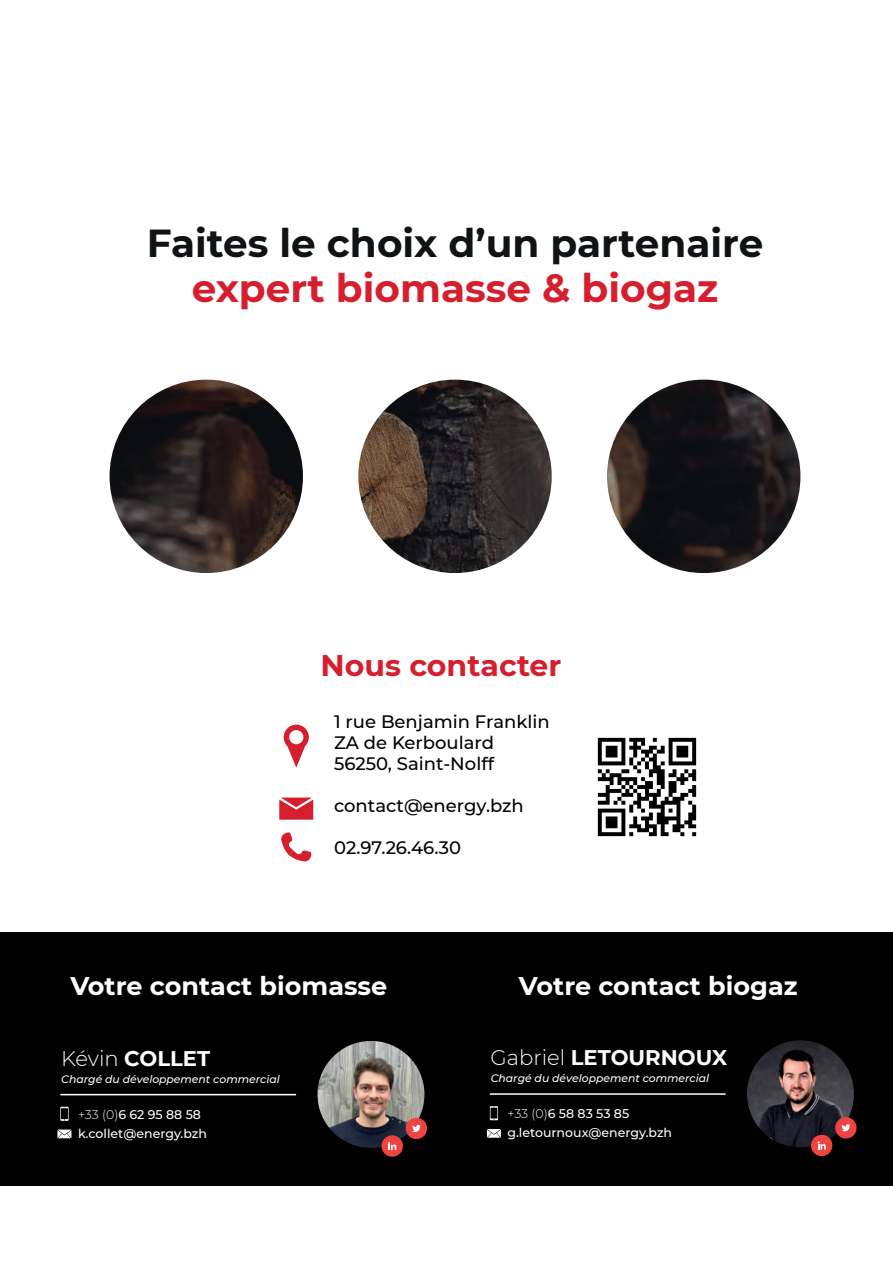
<style>
.page{position:relative;width:893px;height:1263px;background:#fff}
.page>*{position:absolute;margin:0;border:0;box-sizing:border-box;transform-origin:0 0}
.t1{font:700 39px "Montserrat";color:#101315}
.t2{font:700 39px "Montserrat";color:#d51f2e}
.t3{font:700 30px "Montserrat";color:#d51f2e}
.t4{font:700 25.5px "Montserrat";color:#fff}
.t5{font:700 21.15px "Montserrat";color:#fff}
.t6{font:500 18px/21px "Montserrat";color:#000001}
.t7{font:500 12.6px/18.9px "Montserrat";color:#fff}
.t8{font:italic 500 10.8px "Montserrat";color:#fff}
.s1{font-weight:300}
</style>
<div class="page">
<svg style="left:279px;top:797px;width:34px;height:23px"></svg>
<svg style="left:281px;top:832px;width:30px;height:30px"></svg>
<div style="left:284px;top:725px;width:25px;height:25px;background:#d51f2e;border-radius:50%"></div>
<svg style="left:284px;top:737px;width:25px;height:31px"></svg>
<div style="left:289px;top:730px;width:14px;height:14px;background:#fff;border-radius:50%"></div>
<img style="left:110px;top:380px;width:193px;height:193px;border-radius:97px">
<img style="left:358px;top:380px;width:194px;height:193px;border-radius:97px">
<img style="left:607px;top:380px;width:193px;height:193px;border-radius:97px">
<img style="left:597px;top:737px;width:100px;height:100px">
<div style="left:0;top:933px;width:893px;height:253px;background:#000001"></div>
<img style="left:317px;top:1041px;width:107px;height:107px;border-radius:53px">
<div style="left:406px;top:1118px;width:21px;height:21px;background:#ed4341;border-radius:50%"></div>
<svg style="left:412px;top:1125px;width:9px;height:7px"></svg>
<div style="left:381px;top:1135px;width:22px;height:22px;background:#ed4341;border-radius:50%"></div>
<svg style="left:388px;top:1142px;width:8px;height:8px"></svg>
<svg style="left:60px;top:1107px;width:9px;height:14px"></svg>
<svg style="left:57px;top:1129px;width:14px;height:9px"></svg>
<hr style="left:60px;top:1094px;width:236px;height:1px;background:#fff">
<img style="left:747px;top:1040px;width:107px;height:107px;border-radius:53px">
<div style="left:835px;top:1117px;width:22px;height:21px;background:#ed4341;border-radius:50%"></div>
<svg style="left:841px;top:1124px;width:9px;height:7px"></svg>
<div style="left:811px;top:1135px;width:21px;height:21px;background:#ed4341;border-radius:50%"></div>
<svg style="left:817px;top:1141px;width:9px;height:8px"></svg>
<svg style="left:490px;top:1106px;width:8px;height:14px"></svg>
<svg style="left:487px;top:1129px;width:14px;height:9px"></svg>
<hr style="left:490px;top:1093px;width:236px;height:2px;background:#fff">
<h1 class="t1" style="left:147px;top:215px;width:618px">Faites le choix d’un partenaire</h1>
<h1 class="t2" style="left:192px;top:260px;width:528px">expert biomasse &amp; biogaz</h1>
<h2 class="t3" style="left:320px;top:643px;width:242px">Nous contacter</h2>
<p class="t6" style="left:334px;top:710px;width:217px">1 rue Benjamin Franklin<br>ZA de Kerboulard<br>56250, Saint-Nolff</p>
<p class="t6" style="left:334px;top:794px;width:191px">contact@energy.bzh</p>
<p class="t6" style="left:334px;top:836px;width:129px">02.97.26.46.30</p>
<h3 class="t4" style="left:70px;top:968px;width:318px">Votre contact biomasse</h3>
<h3 class="t4" style="left:519px;top:967px;width:280px">Votre contact biogaz</h3>
<p class="t5" style="left:61px;top:1043px;width:150px"><span class="s1">Kévin</span> COLLET</p>
<p class="t8" style="left:61px;top:1071px;width:220px">Chargé du développement commercial</p>
<p class="t5" style="left:491px;top:1042px;width:238px"><span class="s1">Gabriel</span> LETOURNOUX</p>
<p class="t8" style="left:491px;top:1071px;width:220px">Chargé du développement commercial</p>
<p class="t7" style="left:78px;top:1104px;width:131px"><span class="s1">+33 (0)</span>6 62 95 88 58 k.collet@energy.bzh</p>
<p class="t7" style="left:507px;top:1104px;width:166px"><span class="s1">+33 (0)</span>6 58 83 53 85 g.letournoux@energy.bzh</p>
</div>
